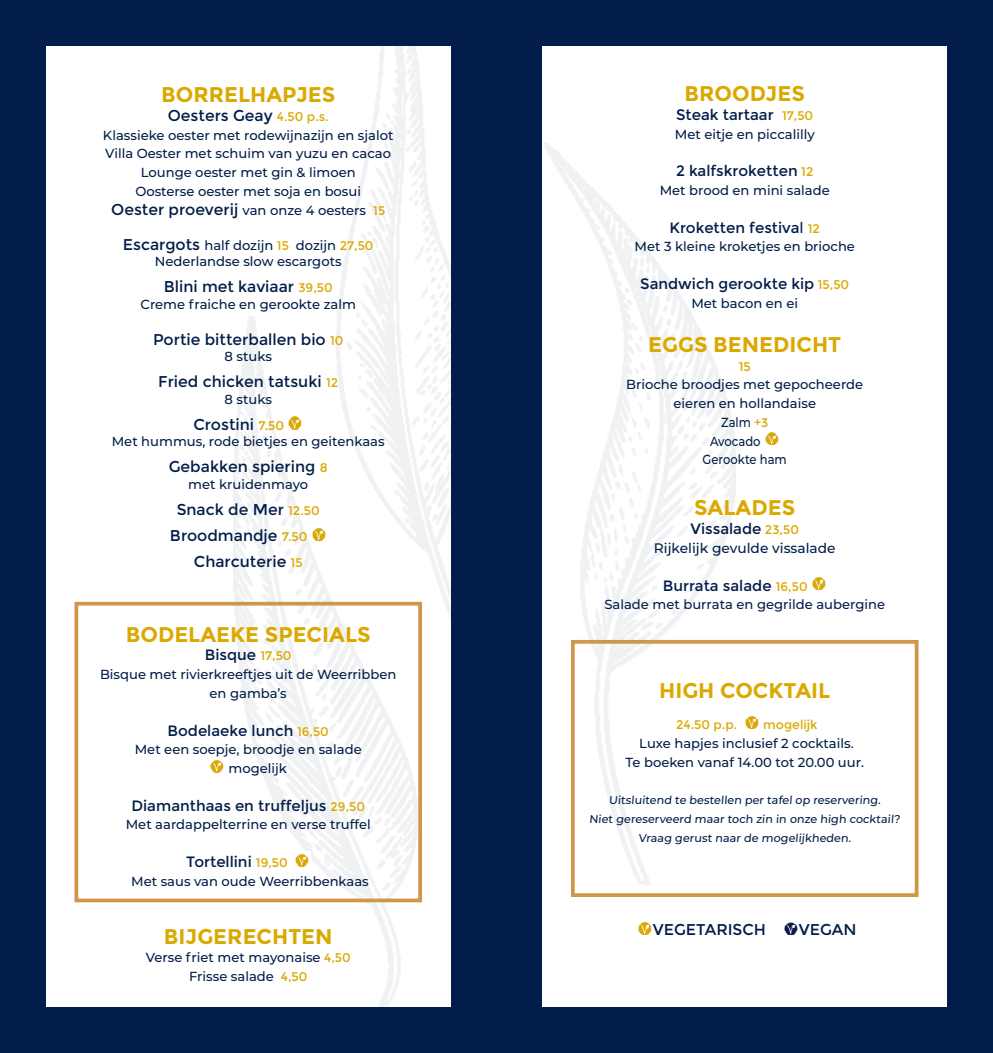
<style>
.page{position:relative;width:993px;height:1053px;background:#fff}
.page>*{position:absolute;margin:0;border:0;box-sizing:border-box;transform-origin:0 0}
.t1{font:700 21.25px "Montserrat";color:#daa900}
.t2{font:15.62px "Montserrat";color:#021d49}
.t3{font:15px "Montserrat";color:#021d49}
.t4{font:500 13.75px "Montserrat";color:#021d49}
.t5{font:500 13.12px/18.8px "Montserrat";color:#021d49;text-align:center}
.t6{font:500 13.12px "Montserrat";color:#021d49;scale:.88 1}
.t7{font:12.5px "Montserrat";color:#daa900}
.t8{font:500 11.25px/18.8px "Montserrat";color:#021d49;text-align:center}
.s1{font-size:12.5px;color:#daa900}
.s2{font-weight:500;font-size:13.12px}
.s3{font-weight:400;font-size:15.62px}
.s4{font-weight:400;font-size:12.5px;color:#daa900}
.s5{font-weight:500}
</style>
<div class="page">
<div style="left:0;top:0;width:992px;height:1052px;background:#021d49"></div>
<div style="left:46px;top:46px;width:404px;height:960px;background:#fff"></div>
<div style="left:542px;top:46px;width:404px;height:960px;background:#fff"></div>
<img style="left:234px;top:46px;width:216px;height:960px">
<img style="left:545px;top:142px;width:189px;height:755px">
<img style="left:765px;top:432px;width:14px;height:13px">
<img style="left:812px;top:577px;width:14px;height:13px">
<img style="left:745px;top:716px;width:14px;height:13px">
<div style="left:570px;top:640px;width:348px;height:256px;border:4px solid #cf974b"></div>
<img style="left:287px;top:414px;width:16px;height:16px">
<svg style="left:311px;top:526px;width:15px;height:2px"></svg>
<img style="left:311px;top:528px;width:15px;height:13px">
<img style="left:210px;top:760px;width:14px;height:13px">
<svg style="left:294px;top:851px;width:16px;height:2px"></svg>
<img style="left:294px;top:853px;width:16px;height:13px">
<img style="left:638px;top:922px;width:14px;height:13px">
<img style="left:784px;top:922px;width:14px;height:13px">
<div style="left:74px;top:601px;width:348px;height:301px;border:4px solid #cf974b"></div>
<h1 class="t1" style="left:161px;top:82px;width:176px">BORRELHAPJES</h1>
<p class="t2" style="left:168px;top:106px;width:162px">Oesters Geay <span class="s1">4.50 p.s.</span></p>
<p class="t5" style="left:103px;top:125px;width:292px">Klassieke oester met rodewijnazijn en sjalot Villa Oester met schuim van yuzu en cacao Lounge oester met gin &amp; limoen<br>Oosterse oester met soja en bosui</p>
<p class="t2" style="left:111px;top:200px;width:275px">Oester proeverij <span class="s2">van onze 4 oesters</span> <span class="s1">15</span></p>
<p class="t5" style="left:123px;top:236px;width:252px;line-height:16.2px"><span class="s3">Escargots</span> half dozijn <span class="s4">15</span> dozijn <span class="s4">27,50<br></span>Nederlandse slow escargots</p>
<p class="t2" style="left:164px;top:278px;width:170px">Blini met kaviaar <span class="s1">39,50</span></p>
<p class="t5" style="left:140px;top:294px;width:217px">Creme fraiche en gerookte zalm</p>
<p class="t2" style="left:153px;top:330px;width:192px">Portie bitterballen bio <span class="s1">10</span></p>
<p class="t5" style="left:224px;top:346px;width:49px">8 stuks</p>
<p class="t2" style="left:158px;top:373px;width:181px">Fried chicken tatsuki <span class="s1">12</span></p>
<p class="t5" style="left:224px;top:389px;width:49px">8 stuks</p>
<p class="t2" style="left:193px;top:415px;width:92px">Crostini <span class="s1">7.50</span></p>
<p class="t5" style="left:112px;top:431px;width:274px">Met hummus, rode bietjes en geitenkaas</p>
<p class="t2" style="left:169px;top:458px;width:160px">Gebakken spiering <span class="s1">8</span></p>
<p class="t5" style="left:188px;top:474px;width:121px">met kruidenmayo</p>
<p class="t2" style="left:177px;top:500px;width:144px">Snack de Mer <span class="s1">12.50</span></p>
<p class="t2" style="left:170px;top:526px;width:139px">Broodmandje <span class="s1">7.50</span></p>
<p class="t2" style="left:194px;top:553px;width:110px">Charcuterie <span class="s1">15</span></p>
<h1 class="t1" style="left:126px;top:621px;width:246px">BODELAEKE SPECIALS</h1>
<p class="t3" style="left:205px;top:646px;width:88px">Bisque <span class="s1">17,50</span></p>
<p class="t5" style="left:100px;top:664px;width:298px">Bisque met rivierkreeftjes uit de Weerribben en gamba’s</p>
<p class="t3" style="left:167px;top:721px;width:163px">Bodelaeke lunch <span class="s1">16,50</span></p>
<p class="t5" style="left:228px;top:739px;width:135px;text-align:left;text-indent:-94px">Met een soepje, broodje en salade mogelijk</p>
<p class="t3" style="left:131px;top:796px;width:235px">Diamanthaas en truffeljus <span class="s1">29,50</span></p>
<p class="t5" style="left:126px;top:814px;width:246px">Met aardappelterrine en verse truffel</p>
<p class="t3" style="left:186px;top:852px;width:103px">Tortellini <span class="s1">19,50</span></p>
<p class="t5" style="left:131px;top:871px;width:239px">Met saus van oude Weerribbenkaas</p>
<h1 class="t1" style="left:164px;top:923px;width:170px">BIJGERECHTEN</h1>
<p class="t5" style="left:146px;top:947px;width:206px">Verse friet met mayonaise <span class="s4">4,50<br></span>Frisse salade <span class="s4">4,50</span></p>
<h1 class="t1" style="left:684px;top:81px;width:122px">BROODJES</h1>
<p class="t3" style="left:676px;top:106px;width:138px">Steak tartaar <span class="s1">17,50</span></p>
<p class="t5" style="left:674px;top:124px;width:141px">Met eitje en piccalilly</p>
<p class="t3" style="left:676px;top:162px;width:139px">2 kalfskroketten <span class="s1">12</span></p>
<p class="t5" style="left:659px;top:180px;width:171px">Met brood en mini salade</p>
<p class="t3" style="left:669px;top:218px;width:152px">Kroketten festiva<span class="s5">l</span> <span class="s1">12</span></p>
<p class="t5" style="left:634px;top:237px;width:222px">Met 3 kleine kroketjes en brioche</p>
<p class="t3" style="left:640px;top:275px;width:210px">Sandwich gerookte kip <span class="s1">15,50</span></p>
<p class="t5" style="left:691px;top:293px;width:108px">Met bacon en ei</p>
<h1 class="t1" style="left:648px;top:332px;width:194px">EGGS BENEDICHT</h1>
<p class="t7" style="left:738px;top:359px;width:13px">15</p>
<p class="t5" style="left:626px;top:375px;width:238px">Brioche broodjes met gepocheerde</p>
<p class="t5" style="left:673px;top:393px;width:144px">eieren en hollandaise</p>
<p class="t6" style="left:720px;top:413px;width:55px">Zalm <span class="s4">+3</span></p>
<p class="t6" style="left:709px;top:432px;width:59px">Avocado</p>
<p class="t6" style="left:702px;top:450px;width:97px">Gerookte ham</p>
<h1 class="t1" style="left:694px;top:495px;width:102px">SALADES</h1>
<p class="t3" style="left:690px;top:520px;width:110px">Vissalade <span class="s1">23,50</span></p>
<p class="t4" style="left:653px;top:538px;width:183px">Rijkelijk gevulde vissalade</p>
<p class="t3" style="left:662px;top:576px;width:146px">Burrata salade <span class="s1">16,50</span></p>
<p class="t5" style="left:604px;top:594px;width:282px">Salade met burrata en gegrilde aubergine</p>
<h1 class="t1" style="left:659px;top:677px;width:173px">HIGH COCKTAIL</h1>
<p class="t7" style="left:676px;top:717px;width:63px">24.50 p.p.</p>
<p class="t7" style="left:763px;top:717px;width:56px">mogelijk</p>
<p class="t5" style="left:625px;top:733px;width:240px">Luxe hapjes inclusief 2 cocktails.<br>Te boeken vanaf 14.00 tot 20.00 uur.</p>
<p class="t8" style="left:589px;top:790px;width:314px">Uitsluitend te bestellen per tafel op reservering.<br>Niet gereserveerd maar toch zin in onze high cocktail?<br>Vraag gerust naar de mogelijkheden.</p>
<p class="t2" style="left:652px;top:919px;width:115px">VEGETARISCH</p>
<p class="t2" style="left:798px;top:919px;width:59px">VEGAN</p>
</div>
